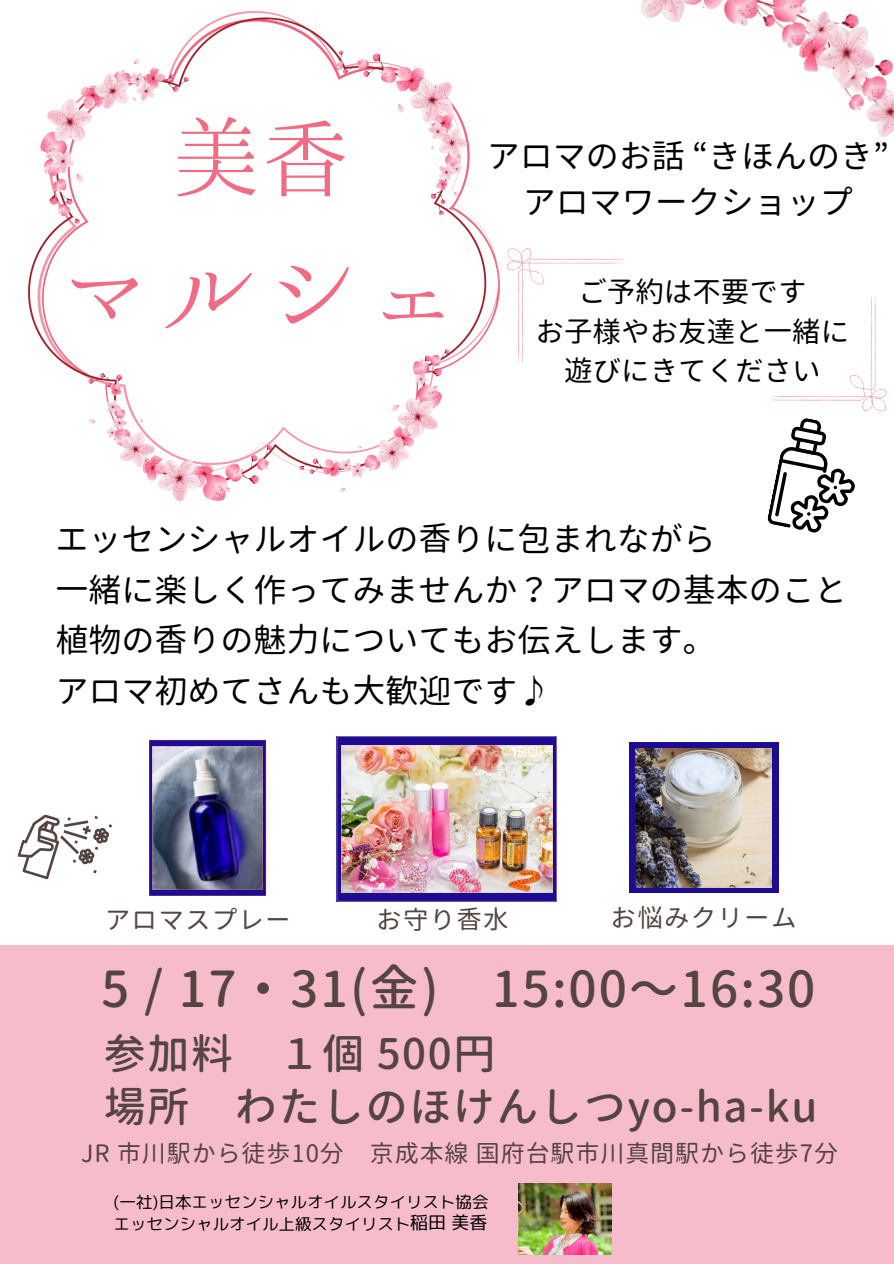
<style>
.page{position:relative;width:894px;height:1264px;background:#fff}
.page>*{position:absolute;margin:0;border:0;box-sizing:border-box;transform-origin:0 0}
.t1{font:112.5px "Honoka Mincho";color:#f06b83}
.t2{font:90px "Honoka Mincho";color:#f06b83}
.t3{font:500 49.5px "Gen Jyuu Gothic";letter-spacing:.04em;color:#544442}
.t4{font:500 42px "Gen Jyuu Gothic";letter-spacing:.04em;color:#544442}
.t5{font:33px/50.7px "Gen Jyuu Gothic";color:#000}
.t6{font:28.5px/39.3px "Gen Jyuu Gothic";color:#000;text-align:center}
.t7{font:25.5px "Gen Jyuu Gothic";letter-spacing:.05em;color:#544442}
.t8{font:24px "Gen Jyuu Gothic";letter-spacing:.04em;color:#544442}
.t9{font:16.5px "rounded mplus 1 p regular";color:#000}
.s1{font-size:18px}
</style>
<div class="page">
<svg style="left:507px;top:248px;width:115px;height:115px"></svg>
<div style="left:629px;top:742px;width:148px;height:151px;background:#1c0c92"></div>
<img style="left:635px;top:748px;width:136px;height:139px">
<img style="left:29px;top:11px;width:470px;height:491px">
<div style="left:0;top:945px;width:893px;height:318px;background:#f6bccb"></div>
<img style="left:518px;top:1183px;width:93px;height:71px">
<img style="left:641px;top:0;width:252px;height:137px">
<svg style="left:767px;top:296px;width:119px;height:237px"></svg>
<svg style="left:17px;top:814px;width:95px;height:65px"></svg>
<img style="left:149px;top:740px;width:117px;height:155px">
<img style="left:336px;top:736px;width:220px;height:165px">
<p class="t2" style="left:171px;top:112px;width:181px">美香</p>
<h5 class="t1" style="left:57px;top:233px;width:405px">マルシェ</h5>
<p class="t5" style="left:486px;top:130px;width:403px">アロマのお話 “きほんのき”</p>
<h6 class="t5" style="left:522px;top:176px;width:331px">アロマワークショップ</h6>
<p class="t6" style="left:535px;top:272px;width:315px">ご予約は不要です<br>お子様やお友達と一緒に</p>
<p class="t6" style="left:564px;top:350px;width:258px">遊びにきてください</p>
<p class="t5" style="left:55px;top:513px;width:793px">エッセンシャルオイルの香りに包まれながら<br>一緒に楽しく作ってみませんか？アロマの基本のこと植物の香りの魅力についてもお伝えします。</p>
<p class="t5" style="left:55px;top:665px;width:496px">アロマ初めてさんも大歓迎です♪</p>
<p class="t7" style="left:105px;top:901px;width:187px">アロマスプレー</p>
<p class="t7" style="left:376px;top:901px;width:134px">お守り香水</p>
<p class="t7" style="left:610px;top:899px;width:187px">お悩みクリーム</p>
<p class="t3" style="left:101px;top:953px;width:715px">5 / 17・31(金) 15:00〜16:30</p>
<h3 class="t4" style="left:104px;top:1023px;width:393px">参加料 １個 500円</h3>
<h4 class="t4" style="left:104px;top:1076px;width:715px">場所 わたしのほけんしつyo-ha-ku</h4>
<h4 class="t8" style="left:81px;top:1136px;width:758px">JR 市川駅から徒歩10分 京成本線国府台駅市川真間駅から徒歩7分</h4>
<p class="t9" style="left:114px;top:1189px;width:376px">(一社)日本エッセンシャルオイルスタイリスト協会</p>
<p class="t9" style="left:113px;top:1212px;width:375px">エッセンシャルオイル上級スタイリスト<span class="s1">稲田美香</span></p>
</div>
